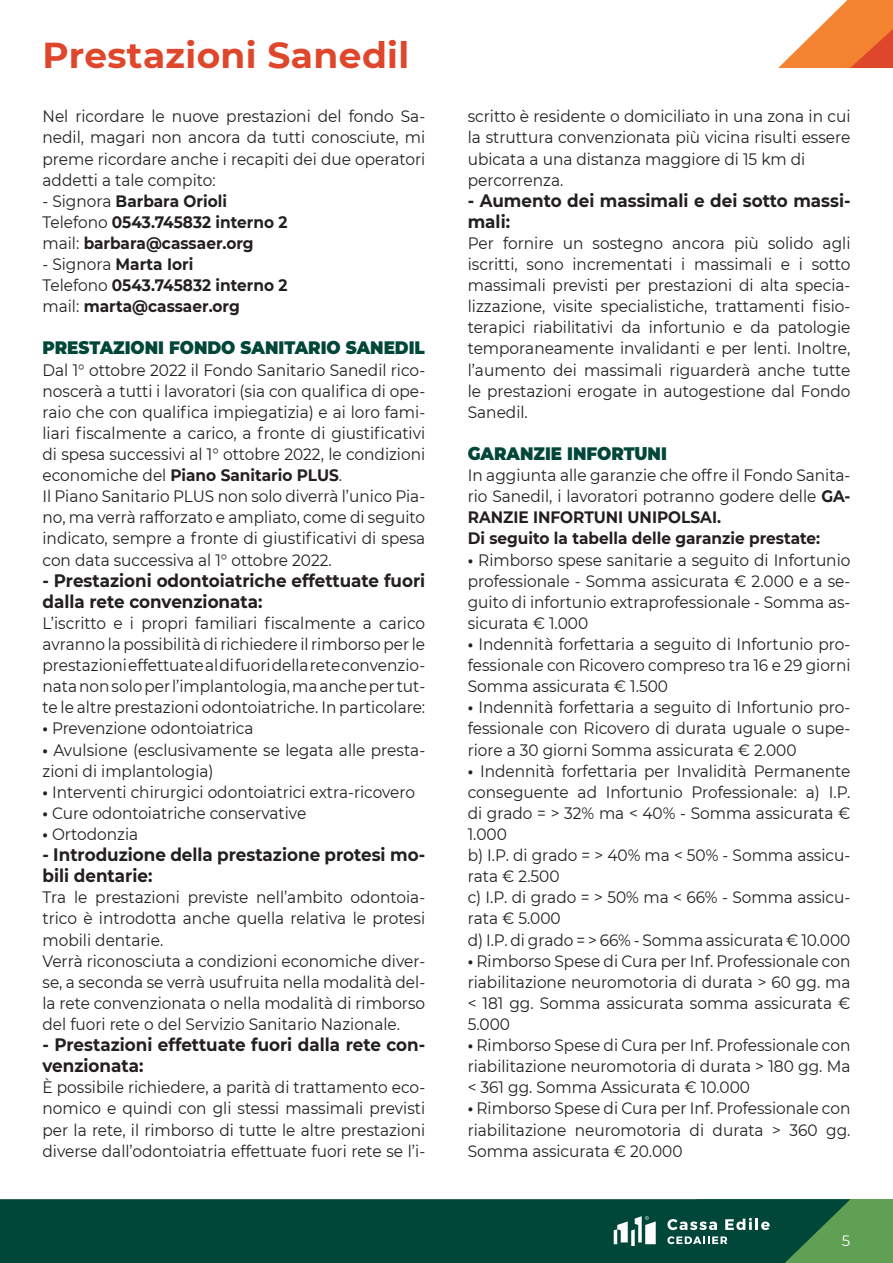
<style>
.page{position:relative;width:893px;height:1263px;background:#fff}
.page>*{position:absolute;margin:0;border:0;box-sizing:border-box;transform-origin:0 0}
.t1{font:700 36px "Montserrat";letter-spacing:.01em;color:#de472c}
.t2{font:700 18px/21.1px "Montserrat";color:#231f20;scale:.93 1}
.t3{font:900 18px "Montserrat";color:#004639;scale:.93 1}
.t4{font:16.5px/21.1px "Montserrat";color:#231f20;text-align:justify;scale:.93 1}
.t5{font:700 16.5px/21.1px "Montserrat";color:#231f20;scale:.93 1}
.t6{font:15px "Montserrat";color:#fff}
.s1{font-weight:400}
.s2{font-weight:700}
</style>
<div class="page">
<div style="left:696px;top:1199px;width:197px;height:64px;background:#60a055"></div>
<div style="left:0;top:1199px;width:850px;height:64px;background:#004639"></div>
<svg style="left:667px;top:1219px;width:50px;height:11px"></svg>
<svg style="left:725px;top:1218px;width:45px;height:12px"></svg>
<svg style="left:667px;top:1236px;width:60px;height:8px"></svg>
<svg style="left:614px;top:1216px;width:42px;height:30px"></svg>
<svg style="left:778px;top:0;width:115px;height:68px"></svg>
<h1 class="t1" style="left:43px;top:29px;width:368px">Prestazioni Sanedil</h1>
<p class="t4" style="left:43px;top:105px;width:413px">Nel ricordare le nuove prestazioni del fondo Sa&shy;nedil, magari non ancora da tutti conosciute, mi preme ricordare anche i recapiti dei due operatori addetti a tale compito:</p>
<p class="t5" style="left:43px;top:189px;width:265px"><span class="s1">- Signora</span> Barbara Orioli<br><span class="s1">Telefono</span> 0543.745832 interno 2 <span class="s1">mail:</span> barbara@cassaer.org</p>
<p class="t5" style="left:43px;top:253px;width:265px"><span class="s1">- Signora</span> Marta Iori<br><span class="s1">Telefono</span> 0543.745832 interno 2 <span class="s1">mail:</span> marta@cassaer.org</p>
<p class="t3" style="left:43px;top:335px;width:413px">PRESTAZIONI FONDO SANITARIO SANEDIL</p>
<p class="t4" style="left:43px;top:359px;width:413px;text-align:left">Dal 1° ottobre 2022 il Fondo Sanitario Sanedil rico&shy;noscerà a tutti i lavoratori (sia con qualifica di ope&shy;raio che con qualifica impiegatizia) e ai loro fami&shy;liari fiscalmente a carico, a fronte di giustificativi di spesa successivi al 1° ottobre 2022, le condizioni economiche del <span class="s2">Piano Sanitario PLUS</span>.<br>Il Piano Sanitario PLUS non solo diverrà l’unico Pia&shy;no, ma verrà rafforzato e ampliato, come di seguito indicato, sempre a fronte di giustificativi di spesa con data successiva al 1° ottobre 2022.</p>
<p class="t2" style="left:43px;top:569px;width:413px">- Prestazioni odontoiatriche effettuate fuori dalla rete convenzionata:</p>
<p class="t4" style="left:43px;top:612px;width:413px">L’iscritto e i propri familiari fiscalmente a carico avranno la possibilità di richiedere il rimborso per le prestazioni effettuate al di fuori della rete convenzio&shy;nata non solo per l’implantologia, ma anche per tut&shy;te le altre prestazioni odontoiatriche. In particolare:</p>
<p class="t4" style="left:43px;top:717px;width:229px"><span class="s2">•</span> Prevenzione odontoiatrica</p>
<p class="t4" style="left:43px;top:738px;width:413px"><span class="s2">•</span> Avulsione (esclusivamente se legata alle presta&shy;zioni di implantologia)</p>
<p class="t4" style="left:43px;top:781px;width:402px"><span class="s2">•</span> Interventi chirurgici odontoiatrici extra-ricovero</p>
<p class="t4" style="left:43px;top:802px;width:285px"><span class="s2">•</span> Cure odontoiatriche conservative</p>
<p class="t4" style="left:43px;top:823px;width:104px"><span class="s2">•</span> Ortodonzia</p>
<p class="t2" style="left:43px;top:843px;width:413px">- Introduzione della prestazione protesi mo&shy;bili dentarie:</p>
<p class="t4" style="left:43px;top:886px;width:413px;text-align:left">Tra le prestazioni previste nell’ambito odontoia&shy;trico è introdotta anche quella relativa le protesi mobili dentarie.<br>Verrà riconosciuta a condizioni economiche diver&shy;se, a seconda se verrà usufruita nella modalità del&shy;la rete convenzionata o nella modalità di rimborso del fuori rete o del Servizio Sanitario Nazionale.</p>
<p class="t2" style="left:43px;top:1033px;width:413px">- Prestazioni effettuate fuori dalla rete con&shy;venzionata:</p>
<p class="t4" style="left:43px;top:1076px;width:413px">È possibile richiedere, a parità di trattamento eco&shy;nomico e quindi con gli stessi massimali previsti per la rete, il rimborso di tutte le altre prestazioni diverse dall’odontoiatria effettuate fuori rete se l’i-</p>
<p class="t4" style="left:468px;top:105px;width:413px;text-align:left">scritto è residente o domiciliato in una zona in cui la struttura convenzionata più vicina risulti essere ubicata a una distanza maggiore di 15 km di percorrenza.</p>
<p class="t2" style="left:468px;top:189px;width:413px">- Aumento dei massimali e dei sotto massi&shy;mali:</p>
<p class="t4" style="left:468px;top:232px;width:413px">Per fornire un sostegno ancora più solido agli iscritti, sono incrementati i massimali e i sotto massimali previsti per prestazioni di alta specia&shy;lizzazione, visite specialistiche, trattamenti fisio&shy;terapici riabilitativi da infortunio e da patologie temporaneamente invalidanti e per lenti. Inoltre, l’aumento dei massimali riguarderà anche tutte le prestazioni erogate in autogestione dal Fondo Sanedil.</p>
<p class="t3" style="left:468px;top:440px;width:216px">GARANZIE INFORTUNI</p>
<p class="t4" style="left:468px;top:464px;width:413px;text-align:left">In aggiunta alle garanzie che offre il Fondo Sanita&shy;rio Sanedil, i lavoratori potranno godere delle <span class="s2">GA-RANZIE INFORTUNI UNIPOLSAI.<br>Di seguito la tabella delle garanzie prestate:</span></p>
<p class="t4" style="left:468px;top:549px;width:413px"><span class="s2">•</span> Rimborso spese sanitarie a seguito di Infortunio professionale - Somma assicurata € 2.000 e a se&shy;guito di infortunio extraprofessionale - Somma as&shy;sicurata € 1.000</p>
<p class="t4" style="left:468px;top:633px;width:413px"><span class="s2">•</span> Indennità forfettaria a seguito di Infortunio pro&shy;fessionale con Ricovero compreso tra 16 e 29 giorni Somma assicurata € 1.500</p>
<p class="t4" style="left:468px;top:696px;width:413px"><span class="s2">•</span> Indennità forfettaria a seguito di Infortunio pro&shy;fessionale con Ricovero di durata uguale o supe&shy;riore a 30 giorni Somma assicurata € 2.000</p>
<p class="t4" style="left:468px;top:760px;width:413px;text-align:left"><span class="s2">•</span> Indennità forfettaria per Invalidità Permanente conseguente ad Infortunio Professionale: a) I.P. di grado = &gt; 32% ma &lt; 40% - Somma assicurata € 1.000<br>b) I.P. di grado = &gt; 40% ma &lt; 50% - Somma assicu&shy;rata € 2.500<br>c) I.P. di grado = &gt; 50% ma &lt; 66% - Somma assicu&shy;rata € 5.000<br>d) I.P. di grado = &gt; 66% - Somma assicurata € 10.000</p>
<p class="t4" style="left:468px;top:950px;width:413px"><span class="s2">•</span> Rimborso Spese di Cura per Inf. Professionale con riabilitazione neuromotoria di durata &gt; 60 gg. ma &lt; 181 gg. Somma assicurata somma assicurata € 5.000</p>
<p class="t4" style="left:468px;top:1034px;width:413px"><span class="s2">•</span> Rimborso Spese di Cura per Inf. Professionale con riabilitazione neuromotoria di durata &gt; 180 gg. Ma &lt; 361 gg. Somma Assicurata € 10.000</p>
<p class="t4" style="left:468px;top:1097px;width:413px"><span class="s2">•</span> Rimborso Spese di Cura per Inf. Professionale con riabilitazione neuromotoria di durata &gt; 360 gg.<br>Somma assicurata € 20.000</p>
<p class="t6" style="left:842px;top:1230px;width:10px">5</p>
</div>
